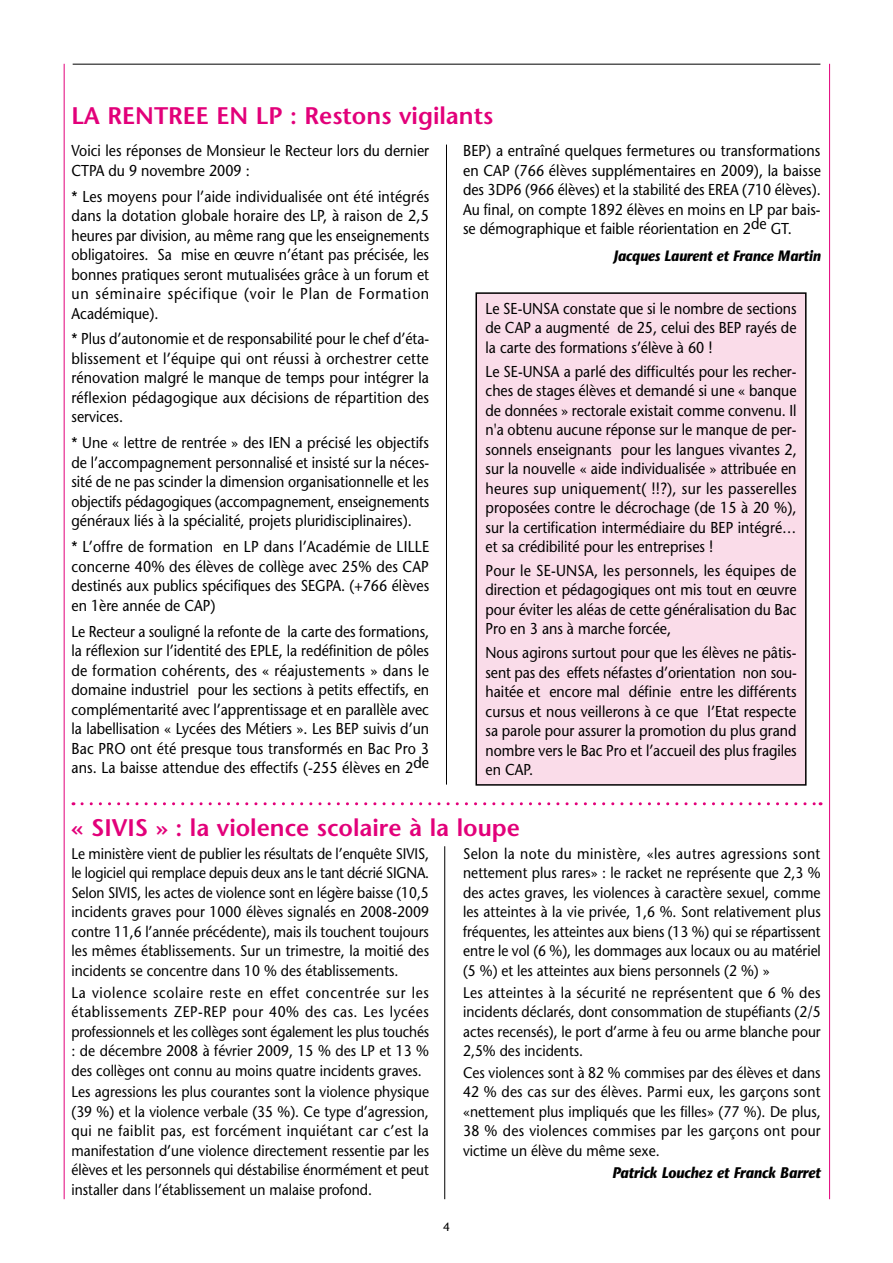
<style>
.page{position:relative;width:893px;height:1263px;background:#fff}
.page>*{position:absolute;margin:0;border:0;box-sizing:border-box;transform-origin:0 0}
.t1{font:600 24px "Stone Sans Std";color:#e2007a}
.t2{font:500 15.75px/19.5px "Stone Sans Std";color:#000;text-align:justify;scale:.9 1}
.t3{font:500 15.75px/19.5px "Stone Sans Std";color:#000;text-align:justify;scale:.91 1}
.t4{font:500 15.3px/19.5px "Stone Sans Std";color:#000;text-align:justify;scale:.9 1}
.t5{font:500 15.3px/19.5px "Stone Sans Std";color:#000;text-align:justify;scale:.91 1}
.t6{font:italic 700 15.3px "Stone Sans Std";letter-spacing:-.01em;color:#000;scale:.9 1}
.t7{font:italic 700 15px "Stone Sans Std";letter-spacing:-.01em;color:#000;scale:.9 1}
.t8{font:500 12px "Stone Sans Std";color:#000}
</style>
<div class="page">
<hr style="left:73px;top:64px;width:747px;height:1px;background:#000">
<hr style="left:64px;top:64px;width:1px;height:1135px;background:#e2007a">
<hr style="left:829px;top:64px;width:1px;height:1135px;background:#e2007a">
<hr style="left:446px;top:145px;width:1px;height:639px;background:#000">
<svg style="left:82px;top:802px;width:739px;height:3px"></svg>
<div style="left:476px;top:293px;width:330px;height:492px;background:#fadce9"></div>
<div style="left:475px;top:292px;width:331px;height:494px;border:2px solid #000"></div>
<hr style="left:444px;top:846px;width:1px;height:353px;background:#000">
<h1 class="t1" style="left:72px;top:101px;width:423px">LA RENTREE EN LP : Restons vigilants</h1>
<p class="t2" style="left:71px;top:141px;width:399px">Voici les réponses de Monsieur le Recteur lors du dernier<br>CTPA du 9 novembre 2009 :</p>
<p class="t3" style="left:71px;top:186px;width:395px">* Les moyens pour l’aide individualisée ont été intégrés dans la dotation globale horaire des LP, à raison de 2,5 heures par division, au même rang que les enseignements obligatoires. Sa mise en œuvre n’étant pas précisée, les bonnes pratiques seront mutualisées grâce à un forum et un séminaire spécifique (voir le Plan de Formation Académique).</p>
<p class="t2" style="left:71px;top:329px;width:399px">* Plus d’autonomie et de responsabilité pour le chef d’éta&shy;blissement et l’équipe qui ont réussi à orchestrer cette rénovation malgré le manque de temps pour intégrer la réflexion pédagogique aux décisions de répartition des services.</p>
<p class="t2" style="left:71px;top:433px;width:399px">* Une « lettre de rentrée » des IEN a précisé les objectifs de l’accompagnement personnalisé et insisté sur la néces&shy;sité de ne pas scinder la dimension organisationnelle et les objectifs pédagogiques (accompagnement, enseignements généraux liés à la spécialité, projets pluridisciplinaires).</p>
<p class="t3" style="left:71px;top:537px;width:395px">* L’offre de formation en LP dans l’Académie de LILLE concerne 40% des élèves de collège avec 25% des CAP destinés aux publics spécifiques des SEGPA. (+766 élèves en 1ère année de CAP)</p>
<p class="t2" style="left:71px;top:621px;width:399px">Le Recteur a souligné la refonte de la carte des formations, la réflexion sur l’identité des EPLE, la redéfinition de pôles de formation cohérents, des « réajustements » dans le domaine industriel pour les sections à petits effectifs, en complémentarité avec l’apprentissage et en parallèle avec la labellisation « Lycées des Métiers ». Les BEP suivis d’un Bac PRO ont été presque tous transformés en Bac Pro 3 ans. La baisse attendue des effectifs (-255 élèves en 2de</p>
<p class="t2" style="left:463px;top:141px;width:399px">BEP) a entraîné quelques fermetures ou transformations en CAP (766 élèves supplémentaires en 2009), la baisse des 3DP6 (966 élèves) et la stabilité des EREA (710 élèves).<br>Au final, on compte 1892 élèves en moins en LP par bais&shy;se démographique et faible réorientation en 2de GT.</p>
<p class="t7" style="left:613px;top:247px;width:232px">Jacques Laurent et France Martin</p>
<p class="t2" style="left:485px;top:299px;width:347px">Le SE-UNSA constate que si le nombre de sections de CAP a augmenté de 25, celui des BEP rayés de la carte des formations s’élève à 60 !</p>
<p class="t2" style="left:485px;top:361px;width:347px">Le SE-UNSA a parlé des difficultés pour les recher&shy;ches de stages élèves et demandé si une « banque de données » rectorale existait comme convenu. Il n'a obtenu aucune réponse sur le manque de per&shy;sonnels enseignants pour les langues vivantes 2, sur la nouvelle « aide individualisée » attribuée en heures sup uniquement( !!?), sur les passerelles proposées contre le décrochage (de 15 à 20 %), sur la certification intermédiaire du BEP intégré… et sa crédibilité pour les entreprises !</p>
<p class="t3" style="left:485px;top:561px;width:343px">Pour le SE-UNSA, les personnels, les équipes de direction et pédagogiques ont mis tout en œuvre pour éviter les aléas de cette généralisation du Bac Pro en 3 ans à marche forcée,</p>
<p class="t2" style="left:485px;top:643px;width:347px">Nous agirons surtout pour que les élèves ne pâtis&shy;sent pas des effets néfastes d’orientation non sou&shy;haitée et encore mal définie entre les différents cursus et nous veillerons à ce que l’Etat respecte sa parole pour assurer la promotion du plus grand nombre vers le Bac Pro et l’accueil des plus fragiles en CAP.</p>
<h1 class="t1" style="left:72px;top:813px;width:450px">« SIVIS » : la violence scolaire à la loupe</h1>
<p class="t4" style="left:72px;top:844px;width:399px">Le ministère vient de publier les résultats de l’enquête SIVIS, le logiciel qui remplace depuis deux ans le tant décrié SIGNA.<br>Selon SIVIS, les actes de violence sont en légère baisse (10,5 incidents graves pour 1000 élèves signalés en 2008-2009 contre 11,6 l’année précédente), mais ils touchent toujours les mêmes établissements. Sur un trimestre, la moitié des incidents se concentre dans 10 % des établissements.</p>
<p class="t5" style="left:72px;top:982px;width:395px">La violence scolaire reste en effet concentrée sur les établissements ZEP-REP pour 40% des cas. Les lycées professionnels et les collèges sont également les plus touchés : de décembre 2008 à février 2009, 15 % des LP et 13 % des collèges ont connu au moins quatre incidents graves.</p>
<p class="t4" style="left:72px;top:1082px;width:399px">Les agressions les plus courantes sont la violence physique (39 %) et la violence verbale (35 %). Ce type d’agression, qui ne faiblit pas, est forcément inquiétant car c’est la manifestation d’une violence directement ressentie par les élèves et les personnels qui déstabilise énormément et peut installer dans l’établissement un malaise profond.</p>
<p class="t5" style="left:463px;top:844px;width:395px">Selon la note du ministère, «les autres agressions sont nettement plus rares» : le racket ne représente que 2,3 % des actes graves, les violences à caractère sexuel, comme les atteintes à la vie privée, 1,6 %. Sont relativement plus fréquentes, les atteintes aux biens (13 %) qui se répartissent entre le vol (6 %), les dommages aux locaux ou au matériel (5 %) et les atteintes aux biens personnels (2 %) »</p>
<p class="t5" style="left:463px;top:982px;width:394px">Les atteintes à la sécurité ne représentent que 6 % des incidents déclarés, dont consommation de stupéfiants (2/5 actes recensés), le port d’arme à feu ou arme blanche pour 2,5% des incidents.</p>
<p class="t4" style="left:463px;top:1063px;width:399px">Ces violences sont à 82 % commises par des élèves et dans 42 % des cas sur des élèves. Parmi eux, les garçons sont «nettement plus impliqués que les filles» (77 %). De plus, 38 % des violences commises par les garçons ont pour victime un élève du même sexe.</p>
<p class="t6" style="left:612px;top:1164px;width:233px">Patrick Louchez et Franck Barret</p>
<p class="t8" style="left:443px;top:1219px;width:8px">4</p>
</div>
